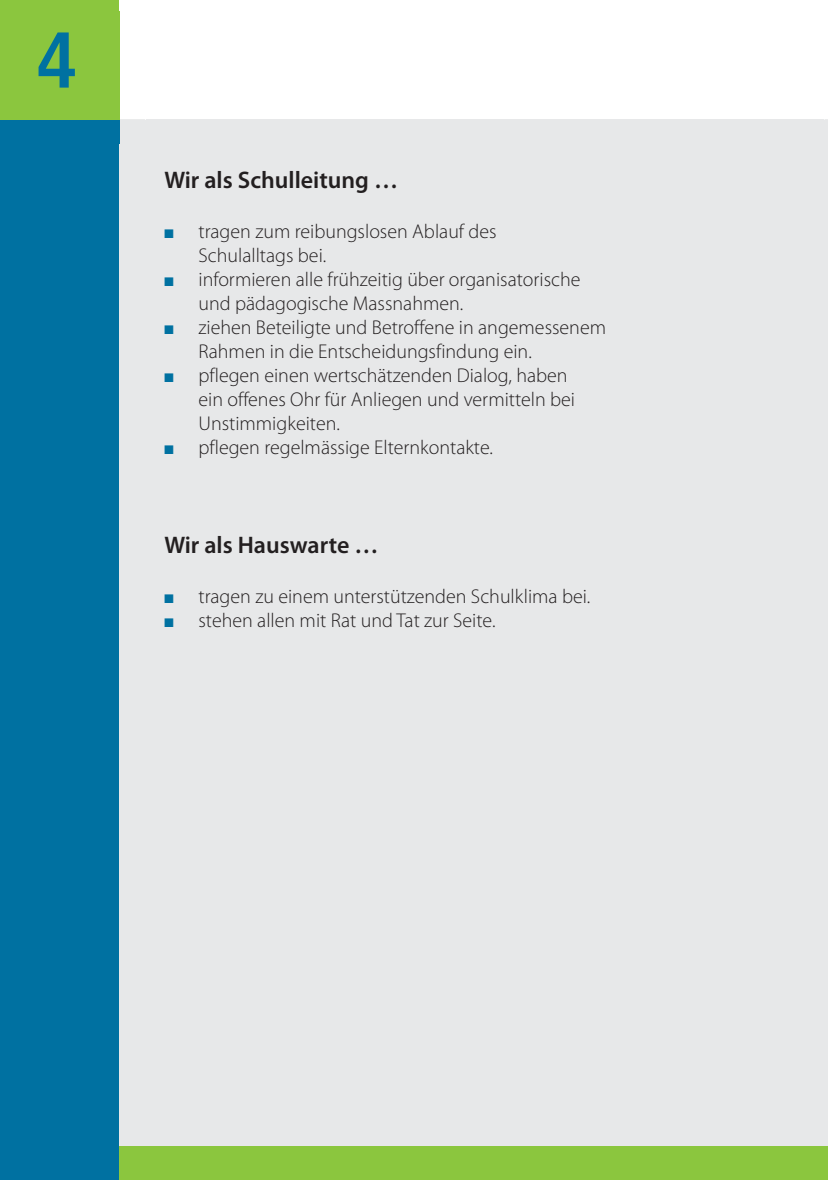
<style>
.page{position:relative;width:828px;height:1180px;background:#fff}
.page>*{position:absolute;margin:0;border:0;box-sizing:border-box;transform-origin:0 0}
.t1{font:700 condensed 79px "Frutiger";color:#0071a1}
.t2{font:600 24px "Myriad Pro";color:#231f20}
.t3{font:300 20px/24px "Myriad Pro";color:#231f20}
.s1{font-family:"Monotype Sorts";font-weight:400;font-size:12px;color:#0071a1}
</style>
<div class="page">
<div style="left:119px;top:119px;width:709px;height:1060px;background:#e7e8e9"></div>
<div style="left:119px;top:1145px;width:709px;height:34px;background:#8bc63e"></div>
<div style="left:0;top:0;width:119px;height:1179px;background:#0071a1"></div>
<div style="left:0;top:0;width:119px;height:119px;background:#8bc63e"></div>
<img style="left:0;top:11px;width:120px;height:109px">
<svg style="left:119px;top:119px;width:1px;height:24px"></svg>
<h1 class="t1" style="left:36px;top:28px;width:43px">4</h1>
<p class="t2" style="left:164px;top:171px;width:235px">Wir als Schulleitung …</p>
<p class="t3" style="left:164px;top:221px;width:334px"><span class="s1">N</span> tragen zum reibungslosen Ablauf des</p>
<p class="t3" style="left:198px;top:245px;width:129px">Schulalltags bei.</p>
<p class="t3" style="left:164px;top:269px;width:417px"><span class="s1">N</span> informieren alle frühzeitig über organisatorische</p>
<p class="t3" style="left:198px;top:293px;width:266px">und pädagogische Massnahmen.</p>
<p class="t3" style="left:164px;top:317px;width:443px"><span class="s1">N</span> ziehen Beteiligte und Betroffene in angemessenem</p>
<p class="t3" style="left:198px;top:341px;width:335px">Rahmen in die Entscheidungsfindung ein.</p>
<p class="t3" style="left:164px;top:365px;width:405px"><span class="s1">N</span> pflegen einen wertschätzenden Dialog, haben</p>
<p class="t3" style="left:198px;top:389px;width:378px">ein offenes Ohr für Anliegen und vermitteln bei</p>
<p class="t3" style="left:198px;top:413px;width:143px">Unstimmigkeiten.</p>
<p class="t3" style="left:164px;top:437px;width:330px"><span class="s1">N</span> pflegen regelmässige Elternkontakte.</p>
<p class="t2" style="left:164px;top:536px;width:216px">Wir als Hauswarte …</p>
<p class="t3" style="left:164px;top:586px;width:427px"><span class="s1">N</span> tragen zu einem unterstützenden Schulklima bei.<br><span class="s1">N</span> stehen allen mit Rat und Tat zur Seite.</p>
</div>
